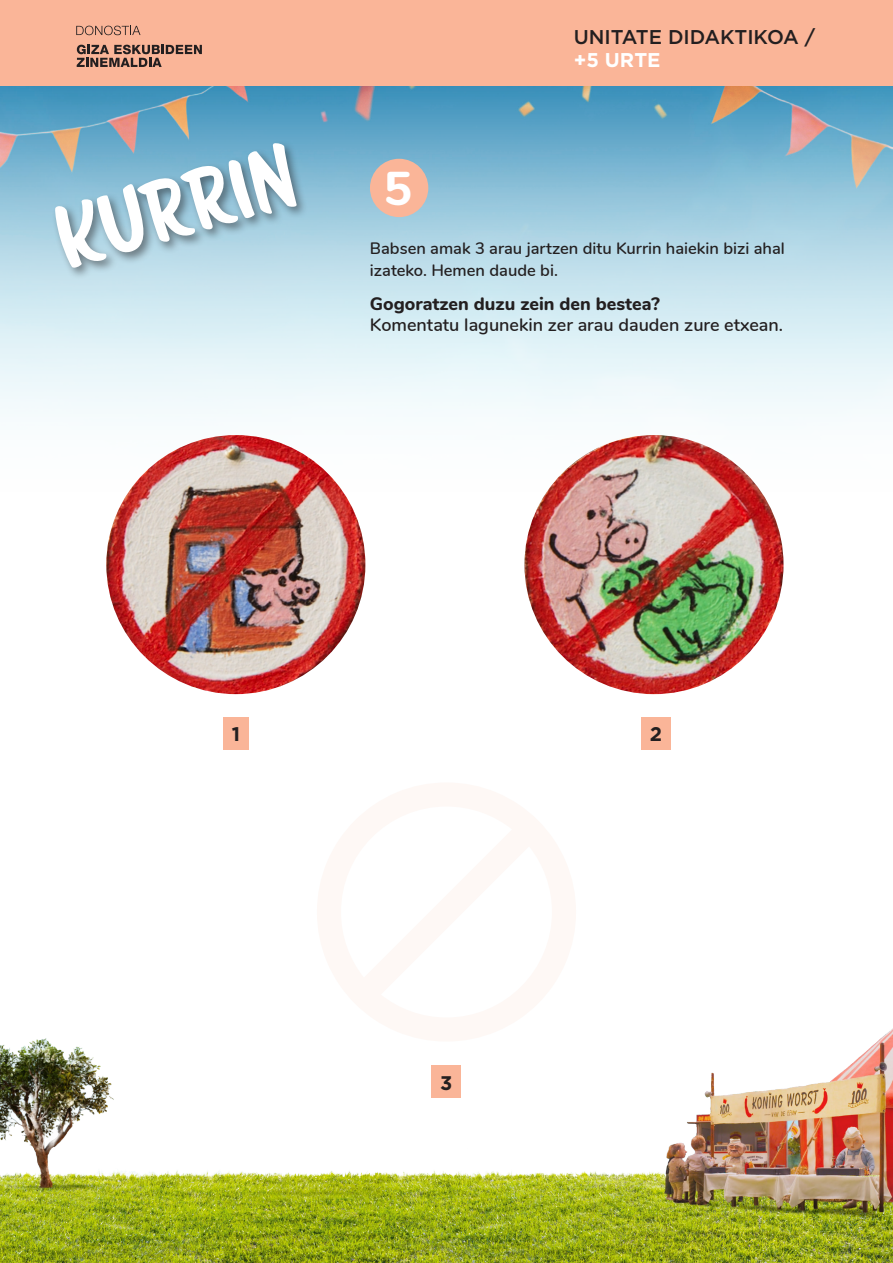
<style>
.page{position:relative;width:893px;height:1263px;background:#fff}
.page>*{position:absolute;margin:0;border:0;box-sizing:border-box;transform-origin:0 0}
.t1{font:76.95px "Scriptorama Markdown JF";color:#fff}
.Titulo{font:800 47.25px "Nunito";color:#fff}
.t2{font:500 19.95px "Gotham";color:#231f20}
.t3{font:700 19.95px "Gotham";color:#fff}
.t4{font:700 19.65px "Gotham";color:#231f20}
.Titulo-2{font:600 18px/21.6px "Nunito";color:#231f20}
.Titulo-3{font:600 16.5px/21.6px "Nunito";color:#231f20}
.s1{font-weight:800}
</style>
<div class="page">
<img style="left:0;top:1028px;width:893px;height:235px">
<img style="left:0;top:86px;width:893px;height:422px">
<div style="left:0;top:0;width:893px;height:86px;background:#fab598"></div>
<div style="left:52px;top:140px;width:257px;height:140px;background:#231f20;opacity:.51"></div>
<svg style="left:76px;top:26px;width:65px;height:9px"></svg>
<svg style="left:77px;top:45px;width:125px;height:22px"></svg>
<div style="left:370px;top:159px;width:58px;height:58px;background:#fab598;border-radius:50%"></div>
<img style="left:106px;top:435px;width:259px;height:259px;border-radius:130px">
<img style="left:524px;top:435px;width:259px;height:259px;border-radius:130px">
<svg style="left:317px;top:1028px;width:259px;height:13px"></svg>
<div style="left:223px;top:717px;width:25px;height:33px;background:#fab598"></div>
<div style="left:641px;top:717px;width:30px;height:33px;background:#fab598"></div>
<div style="left:432px;top:1065px;width:29px;height:33px;background:#fab598"></div>
<p class="t1" style="left:45px;top:192px;width:246px;rotate:-16deg">KURRIN</p>
<p class="Titulo" style="left:384px;top:154px;width:30px">5</p>
<p class="t2" style="left:574px;top:24px;width:243px">UNITATE DIDAKTIKOA /</p>
<p class="t3" style="left:574px;top:47px;width:88px">+5 URTE</p>
<p class="Titulo-3" style="left:370px;top:236px;width:416px">Babsen amak 3 arau jartzen ditu Kurrin haiekin bizi ahal izateko. Hemen daude bi.</p>
<p class="Titulo-2" style="left:370px;top:292px;width:415px"><span class="s1">Gogoratzen duzu zein den bestea?<br></span>Komentatu lagunekin zer arau dauden zure etxean.</p>
<p class="t4" style="left:232px;top:721px;width:10px">1</p>
<p class="t4" style="left:650px;top:721px;width:14px">2</p>
<p class="t4" style="left:440px;top:1070px;width:14px">3</p>
</div>
